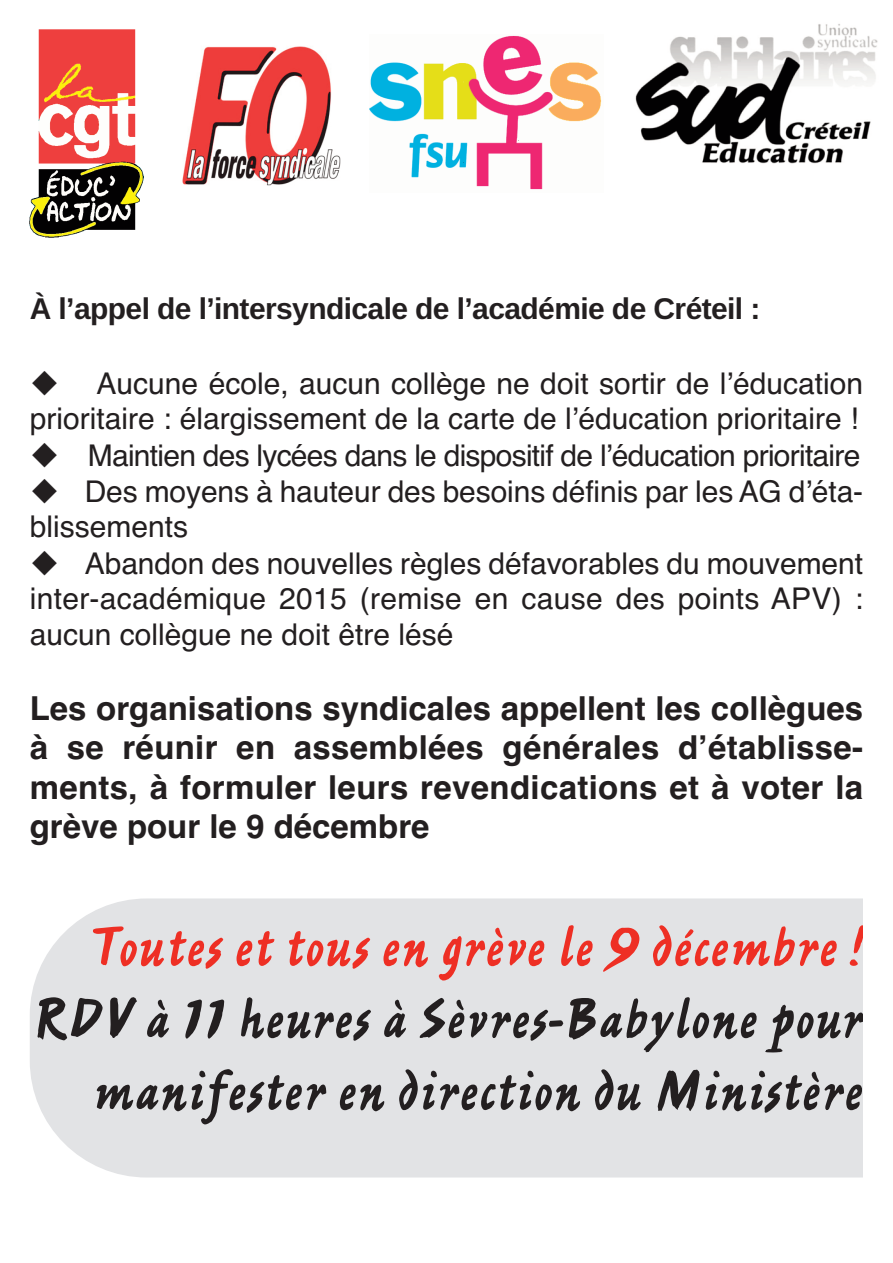
<style>
.page{position:relative;width:893px;height:1263px;background:#fff}
.page>*{position:absolute;margin:0;border:0;box-sizing:border-box;transform-origin:0 0}
.t1{font:60px/72px "Ashley Script MT Std";color:#231f20;text-align:right}
.t2{font:60px "Ashley Script MT Std";color:#ee2f24}
.t3{font:700 33px/39.6px "Helvetica";letter-spacing:.01em;color:#231f20;text-align:justify}
.t4{font:30px/35.4px "Helvetica";color:#231f20}
.t5{font:30px "Helvetica";letter-spacing:-.025em;color:#231f20}
.t6{font:700 30px "Liberation Sans";letter-spacing:-.02em;color:#231f20}
</style>
<div class="page">
<div style="left:30px;top:898px;width:833px;height:279px;background:#e2e3e5"></div>
<img style="left:369px;top:35px;width:233px;height:155px">
<img style="left:30px;top:30px;width:114px;height:208px">
<img style="left:635px;top:24px;width:243px;height:140px">
<img style="left:182px;top:46px;width:159px;height:140px">
<div style="left:863px;top:140px;width:30px;height:1093px;background:#fff"></div>
<p class="t6" style="left:30px;top:291px;width:732px">À l’appel de l’intersyndicale de l’académie de Créteil :</p>
<p class="t4" style="left:30px;top:366px;width:835px">◆ Aucune école, aucun collège ne doit sortir de l’éducation prioritaire : élargissement de la carte de l’éducation prioritaire !</p>
<p class="t5" style="left:30px;top:438px;width:832px">◆ Maintien des lycées dans le dispositif de l’éducation prioritaire</p>
<p class="t4" style="left:30px;top:474px;width:835px">◆ Des moyens à hauteur des besoins définis par les AG d’éta&shy;blissements</p>
<p class="t4" style="left:30px;top:546px;width:835px;text-align:justify">◆ Abandon des nouvelles règles défavorables du mouvement inter-académique 2015 (remise en cause des points APV) : aucun collègue ne doit être lésé</p>
<p class="t3" style="left:30px;top:688px;width:835px">Les organisations syndicales appellent les collègues à se réunir en assemblées générales d’établisse&shy;ments, à formuler leurs revendications et à voter la grève pour le 9 décembre</p>
<h1 class="t2" style="left:88px;top:926px;width:777px">Toutes et tous en grève le 9 décembre !</h1>
<h1 class="t1" style="left:31px;top:989px;width:834px">RDV à 11 heures à Sèvres-Babylone pour manifester en direction du Ministère</h1>
</div>
